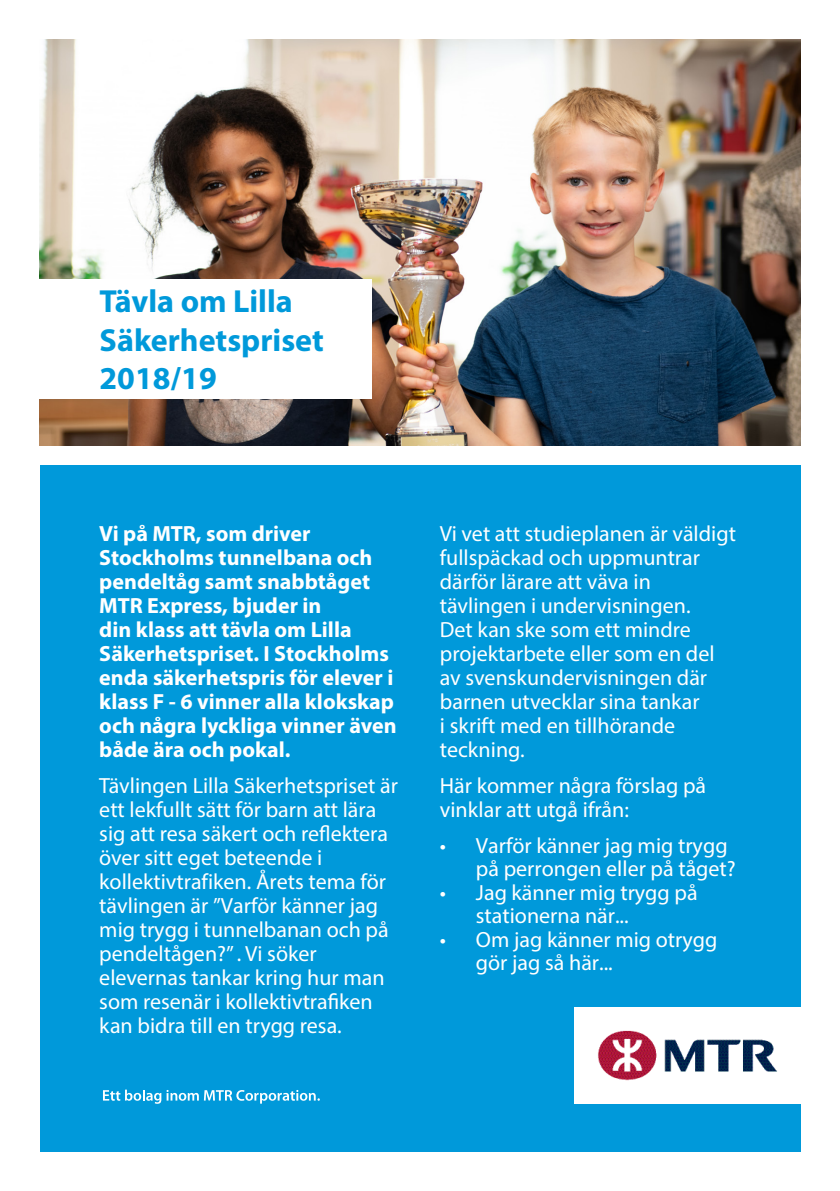
<style>
.page{position:relative;width:840px;height:1191px;background:#fff}
.page>*{position:absolute;margin:0;border:0;box-sizing:border-box;transform-origin:0 0}
.t1{font:700 32px/38.4px "Myriad Pro";color:#0099da}
.t2{font:22px/24px "Myriad Pro";color:#fff}
.t3{font:700 22px/24px "Myriad Pro";color:#fff}
</style>
<div class="page">
<div style="left:40px;top:465px;width:759px;height:686px;background:#0099da"></div>
<svg style="left:103px;top:1089px;width:216px;height:14px"></svg>
<img style="left:574px;top:1007px;width:225px;height:96px">
<img style="left:40px;top:40px;width:759px;height:405px">
<div style="left:28px;top:279px;width:344px;height:120px;background:#fff"></div>
<p class="t1" style="left:99px;top:281px;width:195px">Tävla om Lilla</p>
<p class="t1" style="left:99px;top:319px;width:226px">Säkerhetspriset<br>2018/19</p>
<p class="t3" style="left:99px;top:521px;width:298px">Vi på MTR, som driver<br>Stockholms tunnelbana och pendeltåg samt snabbtåget<br>MTR Express, bjuder in<br>din klass att tävla om Lilla<br>Säkerhetspriset. I Stockholms enda säkerhetspris för elever i klass F - 6 vinner alla klokskap och några lyckliga vinner även både ära och pokal.</p>
<p class="t2" style="left:99px;top:773px;width:300px">Tävlingen Lilla Säkerhetspriset är ett lekfullt sätt för barn att lära sig att resa säkert och reflektera över sitt eget beteende i kollektivtrafiken. Årets tema för tävlingen är ”Varför känner jag mig trygg i tunnelbanan och på pendeltågen?” . Vi söker elevernas tankar kring hur man som resenär i kollektivtrafiken kan bidra till en trygg resa.</p>
<p class="t2" style="left:439px;top:521px;width:297px">Vi vet att studieplanen är väldigt fullspäckad och uppmuntrar därför lärare att väva in tävlingen i undervisningen.<br>Det kan ske som ett mindre projektarbete eller som en del av svenskundervisningen där barnen utvecklar sina tankar<br>i skrift med en tillhörande teckning.</p>
<p class="t2" style="left:439px;top:773px;width:268px">Här kommer några förslag på vinklar att utgå ifrån:</p>
<p class="t2" style="left:475px;top:834px;width:261px;line-height:23px;text-indent:-36px">• Varför känner jag mig trygg på perrongen eller på tåget?</p>
<p class="t2" style="left:475px;top:881px;width:223px;line-height:23px;text-indent:-36px">• Jag känner mig trygg på stationerna när...</p>
<p class="t2" style="left:475px;top:928px;width:243px;line-height:23px;text-indent:-36px">• Om jag känner mig otrygg gör jag så här...</p>
</div>
